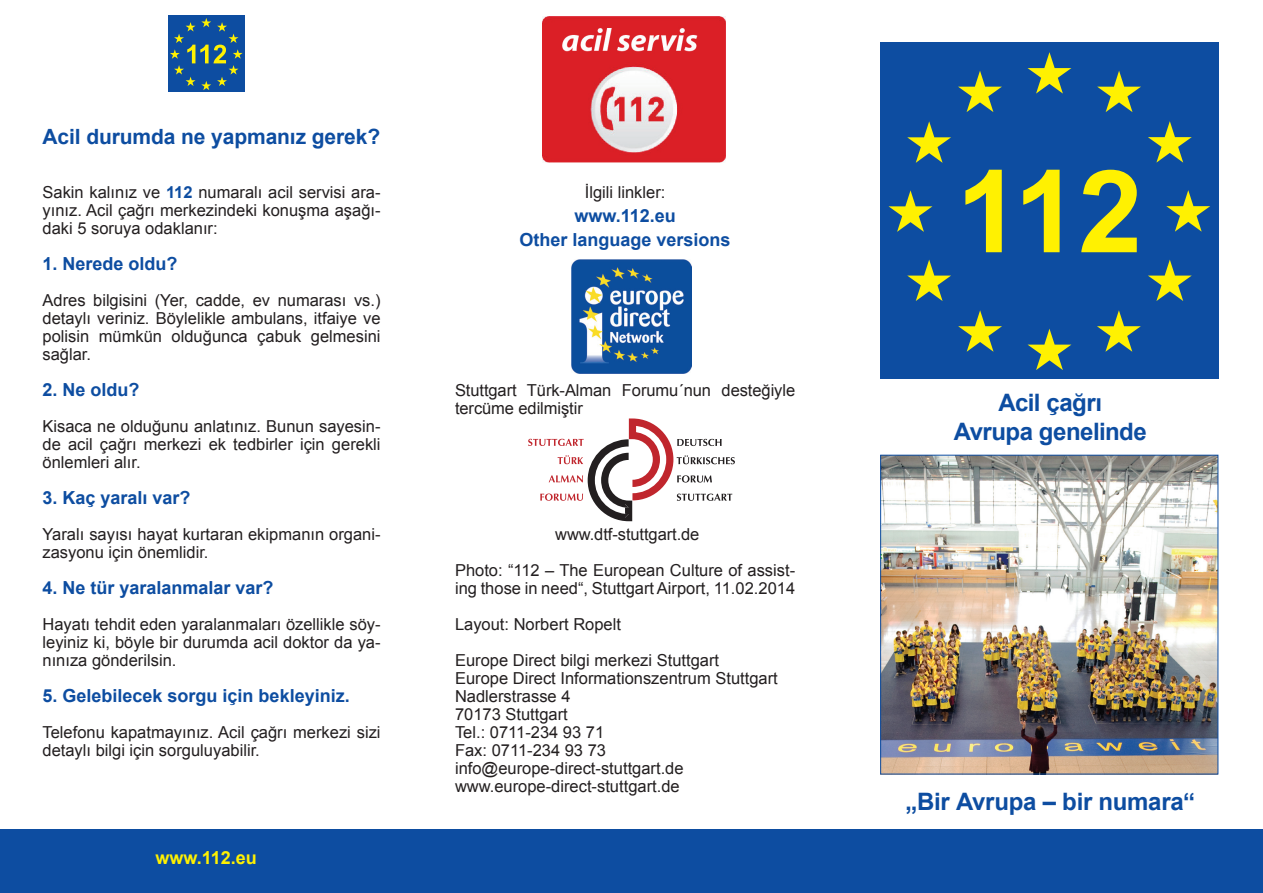
<style>
.page{position:relative;width:1263px;height:893px;background:#fff}
.page>*{position:absolute;margin:0;border:0;box-sizing:border-box;transform-origin:0 0}
.t1{font:700 24px/28.8px "Arial";letter-spacing:-.015em;color:#0d4da1;text-align:center}
.t2{font:700 21px "Arial";letter-spacing:-.005em;color:#0d4da1}
.t3{font:700 18px/24px "Arial";color:#0d4da1;text-align:center}
.t4{font:700 18px "Arial";color:#fff101}
.t5{font:16.5px/18px "Arial";color:#231f20}
.s1{font-weight:700;color:#0d4da1}
</style>
<div class="page">
<img style="left:542px;top:16px;width:183px;height:147px">
<div style="left:0;top:829px;width:1263px;height:64px;background:#0d4da1"></div>
<div style="left:168px;top:16px;width:76px;height:76px;background:#0d4da1"></div>
<svg style="left:170px;top:18px;width:73px;height:72px"></svg>
<img style="left:572px;top:260px;width:119px;height:113px">
<svg style="left:528px;top:418px;width:207px;height:103px"></svg>
<div style="left:880px;top:43px;width:338px;height:336px;background:#0d4da1"></div>
<svg style="left:1027px;top:52px;width:44px;height:42px"></svg>
<svg style="left:958px;top:71px;width:44px;height:41px"></svg>
<svg style="left:907px;top:121px;width:44px;height:42px"></svg>
<svg style="left:888px;top:190px;width:44px;height:42px"></svg>
<svg style="left:907px;top:260px;width:44px;height:41px"></svg>
<svg style="left:958px;top:310px;width:44px;height:42px"></svg>
<svg style="left:1027px;top:329px;width:44px;height:41px"></svg>
<svg style="left:1097px;top:310px;width:44px;height:42px"></svg>
<svg style="left:1148px;top:260px;width:44px;height:41px"></svg>
<svg style="left:1166px;top:190px;width:44px;height:42px"></svg>
<svg style="left:1148px;top:121px;width:44px;height:42px"></svg>
<svg style="left:1097px;top:71px;width:44px;height:41px"></svg>
<svg style="left:965px;top:170px;width:37px;height:82px"></svg>
<svg style="left:1023px;top:170px;width:36px;height:82px"></svg>
<svg style="left:1081px;top:170px;width:56px;height:82px"></svg>
<img style="left:882px;top:457px;width:334px;height:315px">
<div style="left:880px;top:455px;width:338px;height:319px;border:1px solid #0d4da1"></div>
<p class="t2" style="left:43px;top:122px;width:339px">Acil durumda ne yapmanız gerek?</p>
<p class="t5" style="left:43px;top:183px;width:340px;text-align:justify">Sakin kalınız ve <span class="s1">112</span> numaralı acil servisi ara&shy;yınız. Acil çağrı merkezindeki konuşma aşağı&shy;daki 5 soruya odaklanır:</p>
<p class="t3" style="left:43px;top:252px;width:137px">1. Nerede oldu?</p>
<p class="t5" style="left:43px;top:291px;width:340px;text-align:justify">Adres bilgisini (Yer, cadde, ev numarası vs.) detaylı veriniz. Böylelikle ambulans, itfaiye ve polisin mümkün olduğunca çabuk gelmesini sağlar.</p>
<p class="t3" style="left:43px;top:378px;width:99px">2. Ne oldu?</p>
<p class="t5" style="left:43px;top:417px;width:340px;text-align:justify">Kisaca ne olduğunu anlatınız. Bunun sayesin&shy;de acil çağrı merkezi ek tedbirler için gerekli önlemleri alır.</p>
<p class="t3" style="left:43px;top:486px;width:150px">3. Kaç yaralı var?</p>
<p class="t5" style="left:43px;top:525px;width:340px">Yaralı sayısı hayat kurtaran ekipmanın organi&shy;zasyonu için önemlidir.</p>
<p class="t3" style="left:43px;top:576px;width:233px">4. Ne tür yaralanmalar var?</p>
<p class="t5" style="left:43px;top:615px;width:340px;text-align:justify">Hayatı tehdit eden yaralanmaları özellikle söy&shy;leyiniz ki, böyle bir durumda acil doktor da ya&shy;nınıza gönderilsin.</p>
<p class="t3" style="left:43px;top:684px;width:309px">5. Gelebilecek sorgu için bekleyiniz.</p>
<p class="t5" style="left:43px;top:723px;width:340px">Telefonu kapatmayınız. Acil çağrı merkezi sizi detaylı bilgi için sorguluyabilir.</p>
<p class="t4" style="left:156px;top:844px;width:103px">www.112.eu</p>
<p class="t5" style="left:585px;top:183px;width:82px">İlgili linkler:</p>
<p class="t3" style="left:520px;top:204px;width:213px">www.112.eu<br>Other language versions</p>
<p class="t5" style="left:455px;top:381px;width:342px">Stuttgart Türk-Alman Forumuˊnun desteğiyle tercüme edilmiştir</p>
<p class="t5" style="left:455px;top:516px;width:342px;line-height:36px;text-align:center">www.dtf-stuttgart.de<br>Photo: “112 – The European Culture of assist-</p>
<p class="t5" style="left:455px;top:570px;width:342px;line-height:36px">ing those in need“, Stuttgart Airport, 11.02.2014<br>Layout: Norbert Ropelt<br>Europe Direct bilgi merkezi Stuttgart</p>
<p class="t5" style="left:455px;top:669px;width:324px">Europe Direct Informationszentrum Stuttgart<br>Nadlerstrasse 4<br>70173 Stuttgart<br>Tel.: 0711-234 93 71<br>Fax: 0711-234 93 73 info@europe-direct-stuttgart.de www.europe-direct-stuttgart.de</p>
<h1 class="t1" style="left:954px;top:389px;width:195px">Acil çağrı<br>Avrupa genelinde</h1>
<h1 class="t1" style="left:905px;top:787px;width:291px">„Bir Avrupa – bir numara“</h1>
</div>
